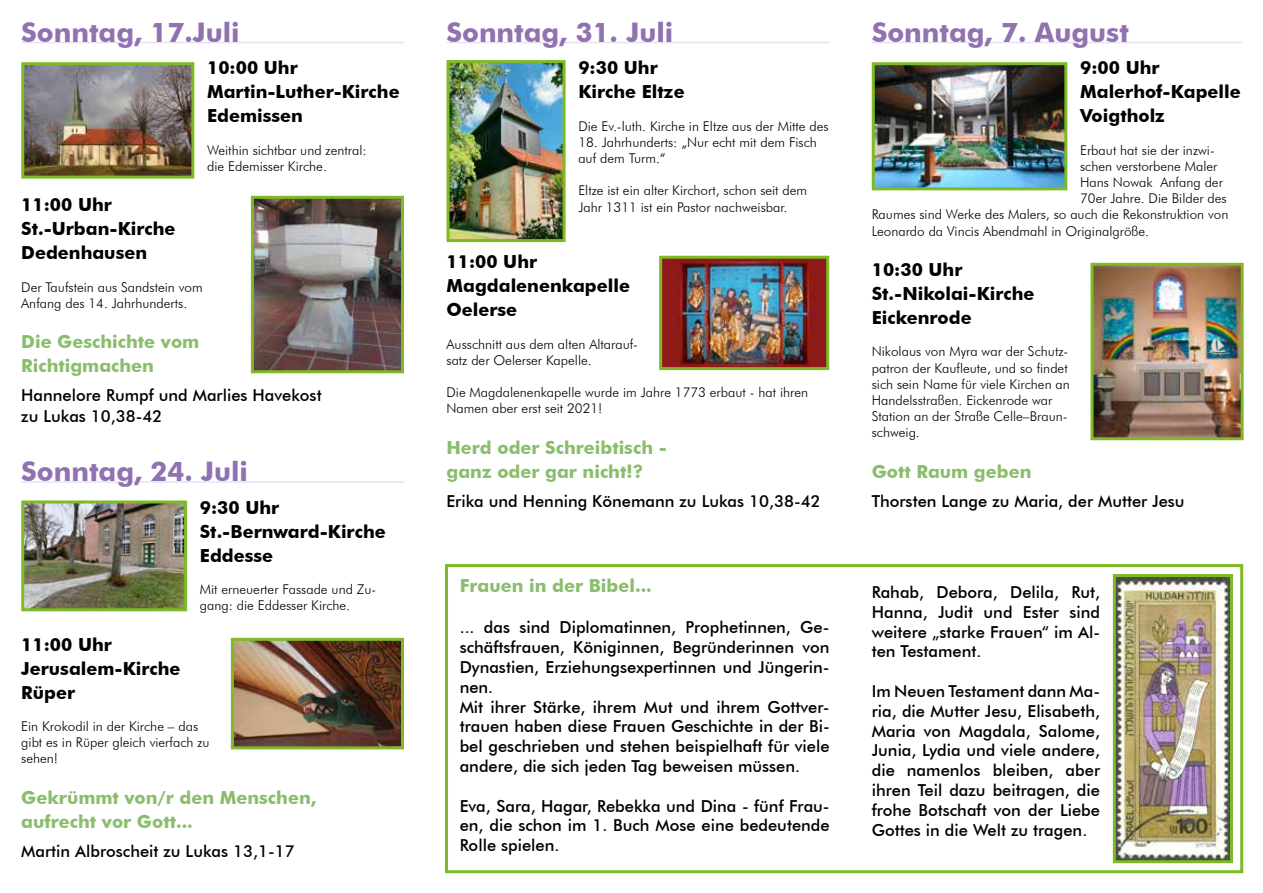
<style>
.page{position:relative;width:1263px;height:893px;background:#fff}
.page>*{position:absolute;margin:0;border:0;box-sizing:border-box;transform-origin:0 0}
.t1{font:700 27px "Futura BT";color:#9072b1}
.t2{font:700 18px/24px "Futura BT";color:#000}
.t3{font:700 18px/24px "Futura BT";color:#8abd6c}
.t4{font:500 16.5px/19.8px "Futura BT";color:#000;text-align:justify}
.t5{font:300 13.5px/16.2px "Futura BT";color:#000}
</style>
<div class="page">
<div style="left:445px;top:564px;width:798px;height:309px;border:3px solid #7eba26"></div>
<hr style="left:21px;top:42px;width:383px;height:1px;background:#e8e1ef">
<hr style="left:21px;top:481px;width:383px;height:2px;background:#e8e1ef">
<hr style="left:446px;top:42px;width:383px;height:1px;background:#e8e1ef">
<hr style="left:872px;top:42px;width:370px;height:1px;background:#e8e1ef">
<img style="left:235px;top:642px;width:165px;height:103px">
<div style="left:231px;top:638px;width:173px;height:111px;border:3px solid #7eba26"></div>
<img style="left:663px;top:260px;width:162px;height:106px">
<div style="left:659px;top:256px;width:170px;height:114px;border:3px solid #7eba26"></div>
<img style="left:25px;top:66px;width:165px;height:109px">
<div style="left:21px;top:62px;width:173px;height:117px;border:3px solid #7eba26"></div>
<img style="left:1094px;top:267px;width:146px;height:169px">
<div style="left:1090px;top:263px;width:154px;height:177px;border:3px solid #7eba26"></div>
<img style="left:255px;top:200px;width:145px;height:169px">
<div style="left:251px;top:196px;width:153px;height:177px;border:3px solid #7eba26"></div>
<img style="left:450px;top:64px;width:112px;height:174px">
<div style="left:446px;top:60px;width:120px;height:182px;border:3px solid #7eba26"></div>
<img style="left:876px;top:66px;width:187px;height:120px">
<div style="left:872px;top:62px;width:195px;height:128px;border:3px solid #7eba26"></div>
<img style="left:25px;top:504px;width:158px;height:103px">
<div style="left:21px;top:500px;width:166px;height:111px;border:3px solid #7eba26"></div>
<img style="left:1117px;top:578px;width:112px;height:281px">
<div style="left:1113px;top:574px;width:120px;height:289px;border:3px solid #7eba26"></div>
<h1 class="t1" style="left:21px;top:16px;width:220px">Sonntag, 17.Juli</h1>
<h2 class="t2" style="left:207px;top:56px;width:194px">10:00 Uhr<br>Martin-Luther-Kirche<br>Edemissen</h2>
<p class="t5" style="left:207px;top:142px;width:161px">Weithin sichtbar und zentral: die Edemisser Kirche.</p>
<h2 class="t2" style="left:21px;top:193px;width:156px">11:00 Uhr<br>St.-Urban-Kirche<br>Dedenhausen</h2>
<p class="t5" style="left:21px;top:278px;width:183px">Der Taufstein aus Sandstein vom<br>Anfang des 14. Jahrhunderts.</p>
<h2 class="t3" style="left:21px;top:329px;width:180px">Die Geschichte vom<br>Richtigmachen</h2>
<p class="t4" style="left:21px;top:385px;width:302px;line-height:21px">Hannelore Rumpf und Marlies Havekost zu Lukas 10,38-42</p>
<h1 class="t1" style="left:21px;top:455px;width:228px">Sonntag, 24. Juli</h1>
<h2 class="t2" style="left:200px;top:495px;width:187px">9:30 Uhr<br>St.-Bernward-Kirche<br>Eddesse</h2>
<p class="t5" style="left:200px;top:581px;width:178px">Mit erneuerter Fassade und Zu&shy;gang: die Eddesser Kirche.</p>
<h2 class="t2" style="left:21px;top:632px;width:161px">11:00 Uhr<br>Jerusalem-Kirche<br>Rüper</h2>
<p class="t5" style="left:21px;top:718px;width:190px">Ein Krokodil in der Kirche – das gibt es in Rüper gleich vierfach zu sehen!</p>
<h2 class="t3" style="left:21px;top:785px;width:297px">Gekrümmt von/r den Menschen, aufrecht vor Gott...</h2>
<p class="t4" style="left:21px;top:841px;width:275px">Martin Albroscheit zu Lukas 13,1-17</p>
<h1 class="t1" style="left:446px;top:16px;width:228px">Sonntag, 31. Juli</h1>
<h2 class="t2" style="left:578px;top:56px;width:108px">9:30 Uhr<br>Kirche Eltze</h2>
<p class="t5" style="left:578px;top:118px;width:252px">Die Ev.-luth. Kirche in Eltze aus der Mitte des</p>
<p class="t5" style="left:578px;top:134px;width:240px">18. Jahrhunderts: „Nur echt mit dem Fisch auf dem Turm.“</p>
<p class="t5" style="left:578px;top:182px;width:230px">Eltze ist ein alter Kirchort, schon seit dem<br>Jahr 1311 ist ein Pastor nachweisbar.</p>
<h2 class="t2" style="left:446px;top:250px;width:185px">11:00 Uhr<br>Magdalenenkapelle<br>Oelerse</h2>
<p class="t5" style="left:446px;top:335px;width:193px">Ausschnitt aus dem alten Altarauf&shy;satz der Oelerser Kapelle.</p>
<p class="t5" style="left:446px;top:384px;width:363px">Die Magdalenenkapelle wurde im Jahre 1773 erbaut - hat ihren<br>Namen aber erst seit 2021!</p>
<h2 class="t3" style="left:446px;top:435px;width:222px">Herd oder Schreibtisch - ganz oder gar nicht!?</h2>
<p class="t4" style="left:446px;top:491px;width:376px">Erika und Henning Könemann zu Lukas 10,38-42</p>
<h2 class="t3" style="left:460px;top:573px;width:194px">Frauen in der Bibel...</h2>
<p class="t4" style="left:460px;top:617px;width:371px;text-align:left">... das sind Diplomatinnen, Prophetinnen, Ge&shy;schäftsfrauen, Königinnen, Begründerinnen von Dynastien, Erziehungsexpertinnen und Jüngerin&shy;nen.<br>Mit ihrer Stärke, ihrem Mut und ihrem Gottver&shy;trauen haben diese Frauen Geschichte in der Bi&shy;bel geschrieben und stehen beispielhaft für viele andere, die sich jeden Tag beweisen müssen.</p>
<p class="t4" style="left:460px;top:796px;width:371px">Eva, Sara, Hagar, Rebekka und Dina - fünf Frau&shy;en, die schon im 1. Buch Mose eine bedeutende Rolle spielen.</p>
<h1 class="t1" style="left:872px;top:16px;width:259px">Sonntag, 7. August</h1>
<h2 class="t2" style="left:1080px;top:56px;width:162px">9:00 Uhr<br>Malerhof-Kapelle<br>Voigtholz</h2>
<p class="t5" style="left:1080px;top:142px;width:136px">Erbaut hat sie der inzwi-</p>
<p class="t5" style="left:1080px;top:158px;width:139px">schen verstorbene Maler</p>
<p class="t5" style="left:1080px;top:174px;width:144px">Hans Nowak Anfang der</p>
<p class="t5" style="left:1080px;top:190px;width:148px">70er Jahre. Die Bilder des</p>
<p class="t5" style="left:872px;top:206px;width:358px">Raumes sind Werke des Malers, so auch die Rekonstruktion von</p>
<p class="t5" style="left:872px;top:223px;width:279px">Leonardo da Vincis Abendmahl in Originalgröße.</p>
<h2 class="t2" style="left:872px;top:257px;width:164px">10:30 Uhr<br>St.-Nikolai-Kirche<br>Eickenrode</h2>
<p class="t5" style="left:872px;top:343px;width:200px">Nikolaus von Myra war der Schutz&shy;patron der Kaufleute, und so findet sich sein Name für viele Kirchen an<br>Handelsstraßen. Eickenrode war<br>Station an der Straße Celle–Braun&shy;schweig.</p>
<h2 class="t3" style="left:872px;top:459px;width:161px">Gott Raum geben</h2>
<p class="t4" style="left:872px;top:491px;width:314px">Thorsten Lange zu Maria, der Mutter Jesu</p>
<p class="t4" style="left:872px;top:582px;width:230px">Rahab, Debora, Delila, Rut, Hanna, Judit und Ester sind weitere „starke Frauen“ im Al&shy;ten Testament.</p>
<p class="t4" style="left:872px;top:681px;width:230px">Im Neuen Testament dann Ma&shy;ria, die Mutter Jesu, Elisabeth, Maria von Magdala, Salome, Junia, Lydia und viele andere, die namenlos bleiben, aber ihren Teil dazu beitragen, die frohe Botschaft von der Liebe Gottes in die Welt zu tragen.</p>
</div>
